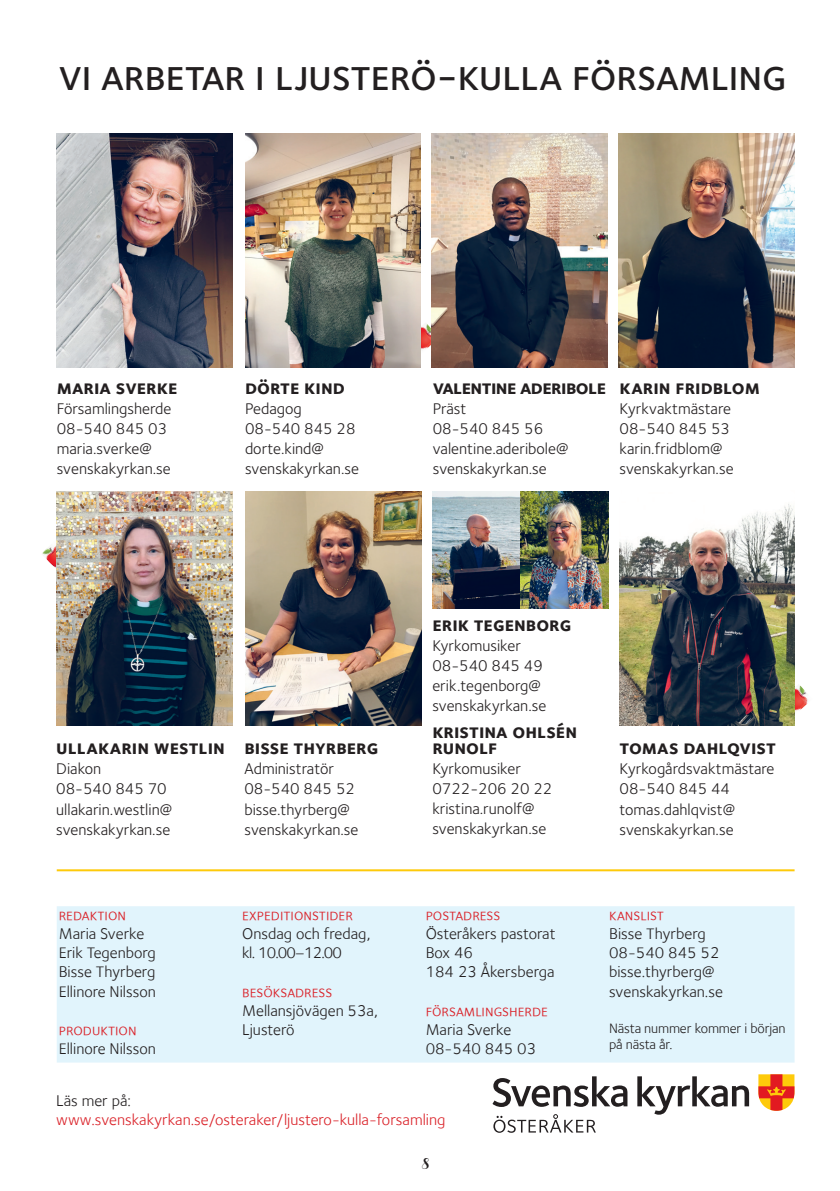
<style>
.page{position:relative;width:840px;height:1191px;background:#fff}
.page>*{position:absolute;margin:0;border:0;box-sizing:border-box;transform-origin:0 0}
.t1{font:500 44px "Foundry Sterling OT3";letter-spacing:-.01em;color:#231f20}
.t2{font:900 22px "Carolyna Pro";color:#231f20}
.t3{font:700 20px/16px "Foundry Sterling OT3";color:#231f20}
.t4{font:700 20px "Foundry Sterling OT3";letter-spacing:-.03em;color:#231f20}
.t5{font:16px/20px "Foundry Sterling OT3";color:#231f20}
.t6{font:16px/19.2px "Foundry Sterling";color:#231f20}
.t7{font:16px "Foundry Sterling Book Expert";color:#da2128}
.t8{font:16px "Foundry Sterling";color:#da2128}
.t9{font:14px/16.8px "Foundry Sterling";letter-spacing:-.01em;color:#231f20}
</style>
<div class="page">
<img style="left:421px;top:324px;width:10px;height:26px">
<img style="left:794px;top:684px;width:14px;height:31px">
<img style="left:42px;top:539px;width:15px;height:32px">
<div style="left:58px;top:907px;width:735px;height:154px;background:#e1f4fc"></div>
<div style="left:57px;top:906px;width:737px;height:156px;border:2px solid #e1f4fc"></div>
<svg style="left:492px;top:1076px;width:135px;height:31px"></svg>
<svg style="left:637px;top:1076px;width:111px;height:38px"></svg>
<svg style="left:758px;top:1074px;width:36px;height:36px"></svg>
<svg style="left:493px;top:1114px;width:102px;height:18px"></svg>
<hr style="left:57px;top:869px;width:737px;height:2px;background:#feca0a">
<img style="left:246px;top:491px;width:175px;height:235px">
<img style="left:245px;top:133px;width:176px;height:235px">
<img style="left:432px;top:491px;width:176px;height:118px">
<img style="left:57px;top:133px;width:175px;height:235px">
<img style="left:618px;top:133px;width:176px;height:235px">
<img style="left:57px;top:491px;width:175px;height:235px">
<img style="left:431px;top:133px;width:176px;height:235px">
<img style="left:619px;top:504px;width:175px;height:222px">
<h1 class="t1" style="left:59px;top:42px;width:728px">vi arbetar i ljusterö-kulla församling</h1>
<p class="t3" style="left:57px;top:378px;width:122px">maria sverke</p>
<p class="t5" style="left:57px;top:398px;width:116px">Församlingsherde<br>08-540 845 03 maria.sverke@ svenskakyrkan.se</p>
<p class="t3" style="left:245px;top:378px;width:101px">dörte kind</p>
<p class="t5" style="left:245px;top:398px;width:115px">Pedagog<br>08-540 845 28 dorte.kind@ svenskakyrkan.se</p>
<p class="t4" style="left:432px;top:372px;width:175px">valentine aderibole</p>
<p class="t5" style="left:432px;top:398px;width:137px">Präst<br>08-540 845 56 valentine.aderibole@ svenskakyrkan.se</p>
<p class="t3" style="left:619px;top:378px;width:142px">karin fridblom</p>
<p class="t5" style="left:619px;top:398px;width:115px">Kyrkvaktmästare<br>08-540 845 53 karin.fridblom@ svenskakyrkan.se</p>
<p class="t3" style="left:56px;top:738px;width:170px">ullakarin westlin</p>
<p class="t5" style="left:56px;top:758px;width:117px">Diakon<br>08-540 845 70 ullakarin.westlin@ svenskakyrkan.se</p>
<p class="t3" style="left:244px;top:738px;width:135px">bisse thyrberg</p>
<p class="t5" style="left:244px;top:758px;width:115px">Administratör<br>08-540 845 52 bisse.thyrberg@ svenskakyrkan.se</p>
<p class="t7" style="left:59px;top:905px;width:69px">redaktion</p>
<p class="t6" style="left:59px;top:924px;width:99px">Maria Sverke<br>Erik Tegenborg<br>Bisse Thyrberg<br>Ellinore Nilsson</p>
<p class="t7" style="left:59px;top:1020px;width:79px">produktion</p>
<p class="t6" style="left:59px;top:1039px;width:98px">Ellinore Nilsson</p>
<p class="t7" style="left:242px;top:905px;width:112px">expeditionstider</p>
<p class="t6" style="left:242px;top:924px;width:130px">Onsdag och fredag, kl. 10.00–12.00</p>
<p class="t7" style="left:242px;top:982px;width:91px">besöksadress</p>
<p class="t6" style="left:242px;top:1000px;width:137px">Mellansjövägen 53a,<br>Ljusterö</p>
<p class="t3" style="left:432px;top:615px;width:140px">erik tegenborg</p>
<p class="t5" style="left:432px;top:634px;width:115px">Kyrkomusiker<br>08-540 845 49 erik.tegenborg@ svenskakyrkan.se</p>
<p class="t3" style="left:432px;top:722px;width:146px">kristina ohlsén runolf</p>
<p class="t5" style="left:432px;top:757px;width:121px">Kyrkomusiker<br>0722-206 20 22 kristina.runolf@ svenskakyrkan.se</p>
<p class="t7" style="left:425px;top:905px;width:76px">postadress</p>
<p class="t6" style="left:425px;top:924px;width:131px">Österåkers pastorat<br>Box 46<br>184 23 Åkersberga</p>
<p class="t7" style="left:425px;top:1001px;width:124px">församlingsherde</p>
<p class="t6" style="left:425px;top:1020px;width:112px">Maria Sverke<br>08-540 845 03</p>
<p class="t3" style="left:619px;top:738px;width:158px">tomas dahlqvist</p>
<p class="t5" style="left:619px;top:758px;width:156px">Kyrkogårdsvaktmästare<br>08-540 845 44 tomas.dahlqvist@ svenskakyrkan.se</p>
<p class="t7" style="left:608px;top:905px;width:56px">kanslist</p>
<p class="t6" style="left:608px;top:924px;width:115px">Bisse Thyrberg<br>08-540 845 52 bisse.thyrberg@ svenskakyrkan.se</p>
<p class="t9" style="left:608px;top:1019px;width:178px">Nästa nummer kommer i början på nästa år.</p>
<p class="t6" style="left:56px;top:1090px;width:76px">Läs mer på:</p>
<p class="t8" style="left:56px;top:1110px;width:390px">www.svenskakyrkan.se/osteraker/ljustero-kulla-forsamling</p>
<h2 class="t2" style="left:421px;top:1148px;width:10px">8</h2>
</div>
